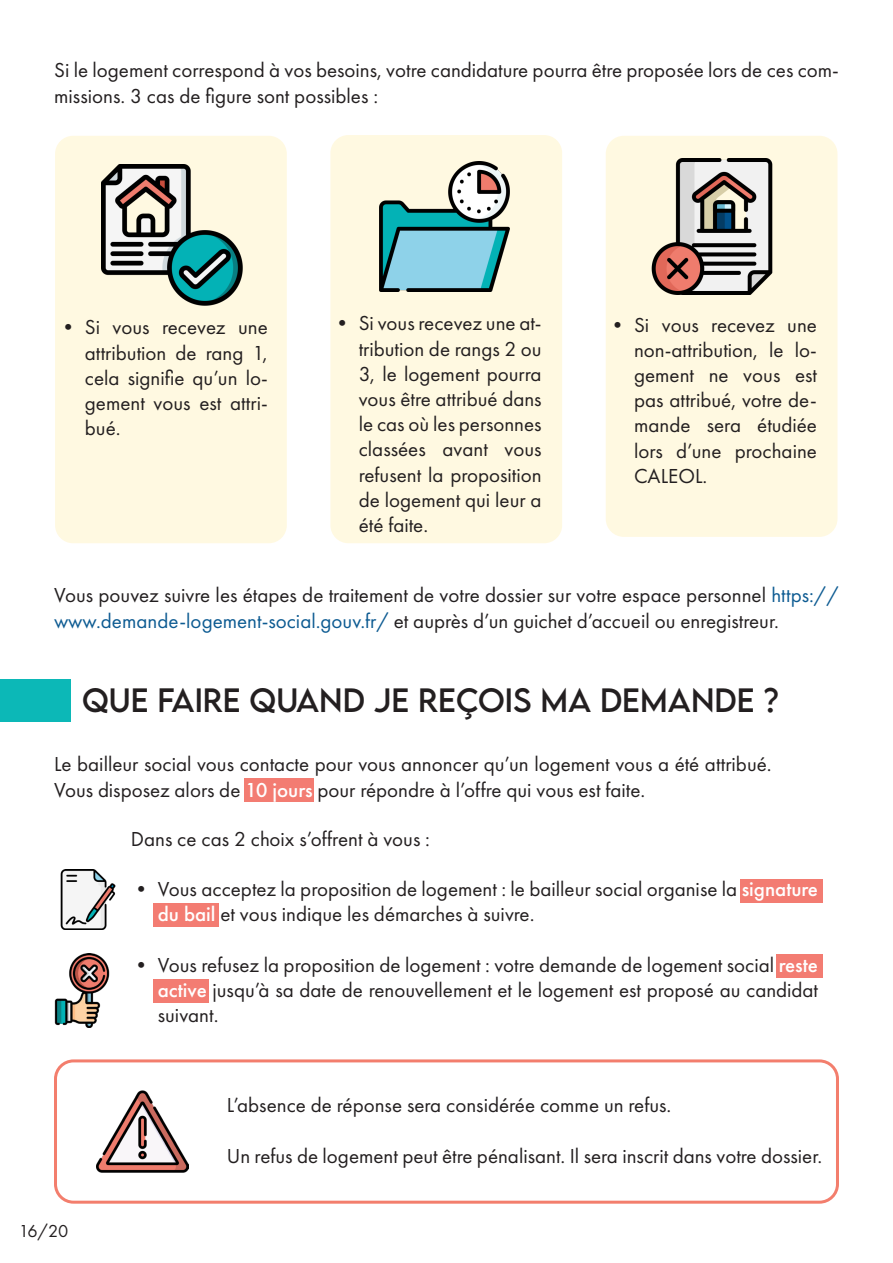
<style>
.page{position:relative;width:893px;height:1263px;background:#fff}
.page>*{position:absolute;margin:0;border:0;box-sizing:border-box;transform-origin:0 0}
.t1{font:30px "LEMONMILK";color:#231f20}
.t2{font:21px/25.2px "Futura PT";color:#231f20}
.t3{font:18px "Futura PT";color:#231f20}
.s1{color:#0d5b92}
.s2{font-weight:500;color:#fff}
</style>
<div class="page">
<div style="left:776px;top:954px;width:46px;height:24px;background:#f37c72"></div>
<div style="left:153px;top:979px;width:55px;height:24px;background:#f37c72"></div>
<div style="left:153px;top:903px;width:66px;height:24px;background:#f37c72"></div>
<div style="left:606px;top:136px;width:231px;height:401px;background:#fff9e1;border-radius:18px"></div>
<div style="left:330px;top:135px;width:232px;height:408px;background:#fff9e1;border-radius:18px"></div>
<div style="left:55px;top:136px;width:232px;height:407px;background:#fff9e1;border-radius:18px"></div>
<div style="left:0;top:679px;width:71px;height:43px;background:#0cb8b7"></div>
<div style="left:54px;top:1059px;width:785px;height:145px;border:3px solid #f37e6d;border-radius:18px"></div>
<img style="left:102px;top:164px;width:141px;height:142px">
<img style="left:651px;top:159px;width:122px;height:135px">
<img style="left:380px;top:162px;width:129px;height:129px">
<img style="left:96px;top:1090px;width:93px;height:83px">
<div style="left:244px;top:778px;width:69px;height:24px;background:#f37c72"></div>
<img style="left:60px;top:869px;width:56px;height:61px">
<img style="left:54px;top:954px;width:56px;height:73px">
<div style="left:740px;top:879px;width:82px;height:24px;background:#f37c72"></div>
<p class="t2" style="left:54px;top:58px;width:786px">Si le logement correspond à vos besoins, votre candidature pourra être proposée lors de ces com&shy;missions. 3 cas de figure sont possibles :</p>
<p class="t2" style="left:359px;top:311px;width:184px;text-align:justify;text-indent:-27px">• Si vous recevez une at&shy;tribution de rangs 2 ou 3, le logement pourra vous être attribué dans le cas où les personnes classées avant vous refusent la proposition de logement qui leur a été faite.</p>
<p class="t2" style="left:85px;top:315px;width:184px;text-align:justify;text-indent:-27px">• Si vous recevez une attribution de rang 1, cela signifie qu’un lo&shy;gement vous est attri&shy;bué.</p>
<p class="t2" style="left:634px;top:312px;width:184px;text-align:justify;text-indent:-27px">• Si vous recevez une non-attribution, le lo&shy;gement ne vous est pas attribué, votre de&shy;mande sera étudiée lors d’une prochaine CALEOL.</p>
<p class="t2" style="left:54px;top:583px;width:786px">Vous pouvez suivre les étapes de traitement de votre dossier sur votre espace personnel <span class="s1">https:// www.demande-logement-social.gouv.fr/</span> et auprès d’un guichet d’accueil ou enregistreur.</p>
<p class="t1" style="left:82px;top:680px;width:698px">QUE FAIRE QUAND JE REÇOIS MA DEMANDE ?</p>
<p class="t2" style="left:54px;top:752px;width:719px">Le bailleur social vous contacte pour vous annoncer qu’un logement vous a été attribué.<br>Vous disposez alors de <span class="s2">10 jours</span> pour répondre à l’offre qui vous est faite.</p>
<p class="t2" style="left:131px;top:826px;width:301px">Dans ce cas 2 choix s’offrent à vous :</p>
<p class="t2" style="left:158px;top:876px;width:662px;text-indent:-27px">• Vous acceptez la proposition de logement : le bailleur social organise la <span class="s2">signature du bail</span> et vous indique les démarches à suivre.</p>
<p class="t2" style="left:158px;top:952px;width:662px;text-align:justify;text-indent:-27px">• Vous refusez la proposition de logement : votre demande de logement social <span class="s2">reste active</span> jusqu’à sa date de renouvellement et le logement est proposé au candidat suivant.</p>
<p class="t3" style="left:19px;top:1221px;width:51px">16/20</p>
<p class="t2" style="left:227px;top:1092px;width:446px">L’absence de réponse sera considérée comme un refus.</p>
<p class="t2" style="left:227px;top:1143px;width:597px">Un refus de logement peut être pénalisant. Il sera inscrit dans votre dossier.</p>
</div>
